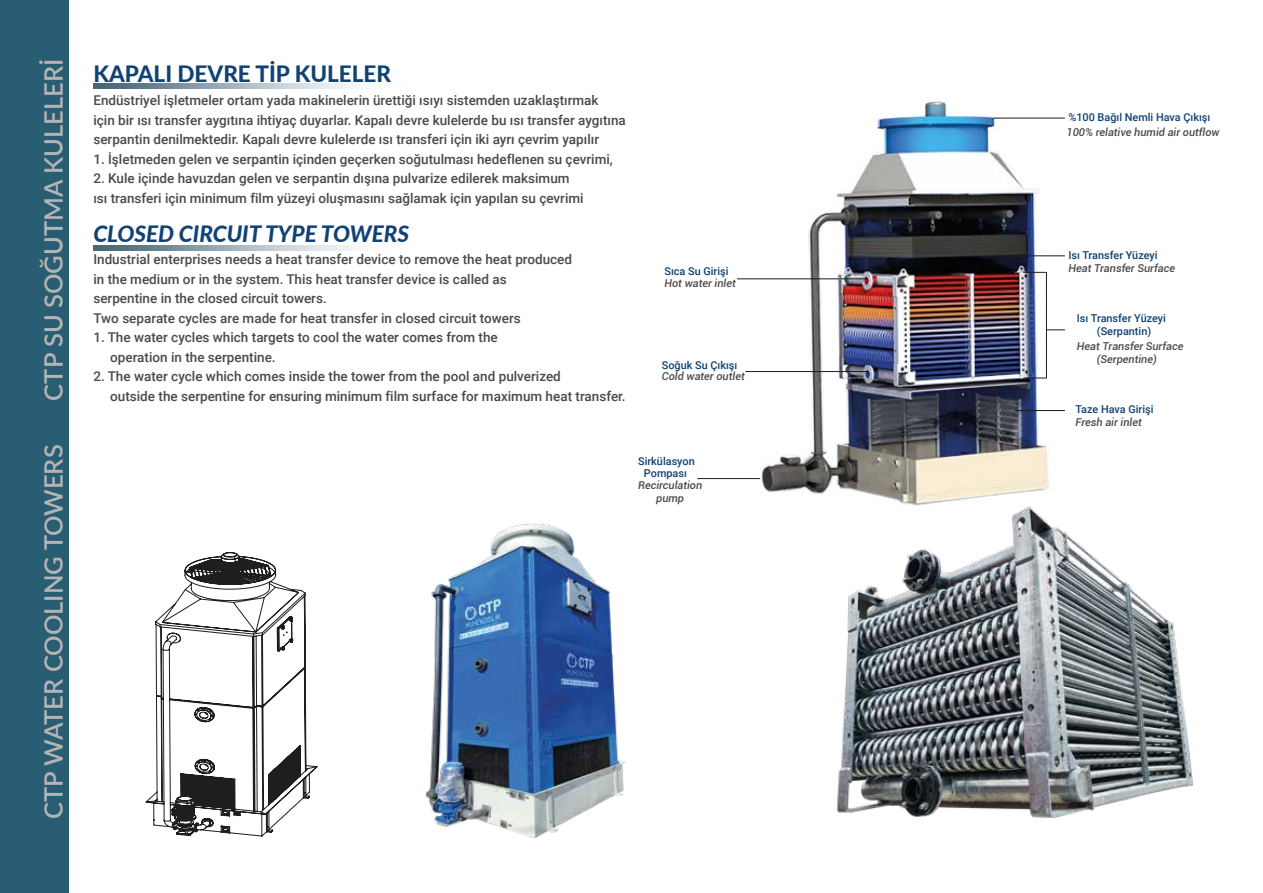
<style>
.page{position:relative;width:1263px;height:893px;background:#fff}
.page>*{position:absolute;margin:0;border:0;box-sizing:border-box;transform-origin:0 0}
.t1{font:600 25.5px "Lato";color:#b5b4b4}
.t2{font:italic 800 22.5px "Lato";color:#114274}
.t3{font:800 22.5px "Lato";color:#114274}
.t4{font:500 13.5px/19.5px "Roboto";color:#4a4a49}
.t5{font:italic 500 10.8px/12.9px "Roboto";color:#4a4a49}
.t6{font:500 10.8px/12.9px "Roboto";color:#0f4273;text-align:center}
</style>
<div class="page">
<div style="left:0;top:0;width:69px;height:893px;background:#285d74"></div>
<img style="left:425px;top:523px;width:201px;height:315px">
<img style="left:837px;top:551px;width:356px;height:267px">
<img style="left:698px;top:101px;width:389px;height:450px">
<hr style="left:993px;top:118px;width:72px;height:1px;background:#1d1d1b">
<hr style="left:1002px;top:255px;width:63px;height:1px;background:#1d1d1b">
<svg style="left:1047px;top:329px;width:18px;height:1px"></svg>
<svg style="left:1023px;top:272px;width:23px;height:1px"></svg>
<hr style="left:1046px;top:272px;width:1px;height:106px;background:#1d1d1b">
<svg style="left:1023px;top:378px;width:23px;height:1px"></svg>
<hr style="left:1015px;top:410px;width:50px;height:1px;background:#1d1d1b">
<hr style="left:697px;top:478px;width:63px;height:1px;background:#1d1d1b">
<hr style="left:737px;top:278px;width:129px;height:1px;background:#1d1d1b">
<hr style="left:745px;top:371px;width:121px;height:1px;background:#1d1d1b">
<svg style="left:93px;top:84px;width:266px;height:4px"></svg>
<svg style="left:93px;top:246px;width:266px;height:4px"></svg>
<svg style="left:146px;top:552px;width:171px;height:284px"></svg>
<h1 class="t1" style="left:35px;top:400px;width:343px;rotate:-90deg">CTP SU SOĞUTMA KULELERİ</h1>
<h1 class="t1" style="left:35px;top:819px;width:376px;rotate:-90deg">CTP WATER COOLING TOWERS</h1>
<h2 class="t3" style="left:93px;top:57px;width:299px">KAPALI DEVRE TİP KULELER</h2>
<p class="t4" style="left:93px;top:90px;width:534px">Endüstriyel işletmeler ortam yada makinelerin ürettiği ısıyı sistemden uzaklaştırmak<br>için bir ısı transfer aygıtına ihtiyaç duyarlar. Kapalı devre kulelerde bu ısı transfer aygıtına serpantin denilmektedir. Kapalı devre kulelerde ısı transferi için iki ayrı çevrim yapılır</p>
<p class="t4" style="left:93px;top:149px;width:521px">1. İşletmeden gelen ve serpantin içinden geçerken soğutulması hedeflenen su çevrimi,</p>
<p class="t4" style="left:93px;top:168px;width:492px">2. Kule içinde havuzdan gelen ve serpantin dışına pulvarize edilerek maksimum ısı transferi için minimum film yüzeyi oluşmasını sağlamak için yapılan su çevrimi</p>
<h2 class="t2" style="left:93px;top:217px;width:317px">CLOSED CIRCUIT TYPE TOWERS</h2>
<p class="t4" style="left:93px;top:249px;width:480px">Industrial enterprises needs a heat transfer device to remove the heat produced in the medium or in the system. This heat transfer device is called as serpentine in the closed circuit towers.<br>Two separate cycles are made for heat transfer in closed circuit towers</p>
<p class="t4" style="left:110px;top:327px;width:389px;text-indent:-17px">1. The water cycles which targets to cool the water comes from the operation in the serpentine.</p>
<p class="t4" style="left:93px;top:366px;width:469px">2. The water cycle which comes inside the tower from the pool and pulverized</p>
<p class="t4" style="left:110px;top:386px;width:517px">outside the serpentine for ensuring minimum film surface for maximum heat transfer.</p>
<p class="t6" style="left:664px;top:264px;width:66px">Sıca Su Girişi</p>
<p class="t5" style="left:664px;top:276px;width:73px">Hot water inlet</p>
<p class="t6" style="left:662px;top:358px;width:77px">Soğuk Su Çıkışı</p>
<p class="t5" style="left:662px;top:369px;width:84px">Cold water outlet</p>
<p class="t6" style="left:638px;top:454px;width:58px">Sirkülasyon</p>
<p class="t5" style="left:656px;top:491px;width:29px">pump</p>
<p class="t6" style="left:644px;top:466px;width:44px">Pompası</p>
<p class="t5" style="left:638px;top:478px;width:66px">Recirculation</p>
<p class="t6" style="left:1068px;top:110px;width:144px">%100 Bağıl Nemli Hava Çıkışı</p>
<p class="t5" style="left:1066px;top:126px;width:155px">100% relative humid air outflow</p>
<p class="t6" style="left:1068px;top:248px;width:91px">Isı Transfer Yüzeyi</p>
<p class="t5" style="left:1068px;top:262px;width:108px">Heat Transfer Surface</p>
<p class="t6" style="left:1077px;top:311px;width:91px">Isı Transfer Yüzeyi (Serpantin)</p>
<p class="t5" style="left:1097px;top:339px;width:88px;text-indent:-20px">Heat Transfer Surface (Serpentine)</p>
<p class="t6" style="left:1075px;top:403px;width:80px">Taze Hava Girişi</p>
<p class="t5" style="left:1075px;top:416px;width:68px">Fresh air inlet</p>
</div>
